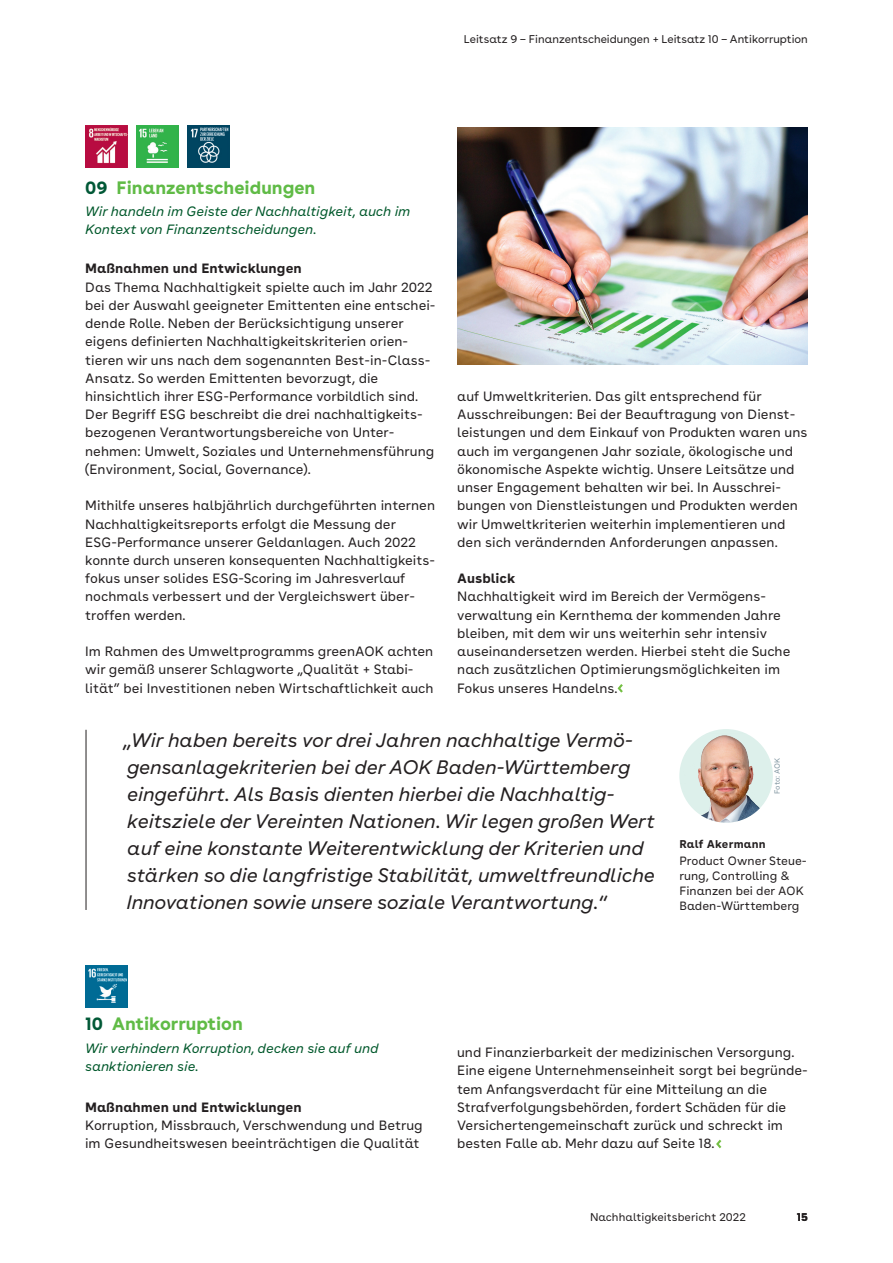
<style>
.page{position:relative;width:893px;height:1263px;background:#fff}
.page>*{position:absolute;margin:0;border:0;box-sizing:border-box;transform-origin:0 0}
.t1{font:italic 19.5px/27px "AOK Buenos Aires";color:#231f20}
.t2{font:700 18px "AOK Buenos Aires";color:#60bb46}
.t3{font:13.5px/18.3px "AOK Buenos Aires Text";color:#231f20}
.t4{font:italic 13.5px/18.3px "AOK Buenos Aires Text";letter-spacing:-.005em;color:#00582b}
.t5{font:700 13.5px "AOK Buenos Aires Text";color:#231f20}
.t6{font:12px/15px "AOK Buenos Aires Text";color:#231f20}
.t7{font:11.25px "AOK Buenos Aires";color:#231f20}
.t8{font:11.25px "AOK Buenos Aires Text";color:#231f20}
.t9{font:700 11.25px "AOK Buenos Aires Text";letter-spacing:.02em;color:#231f20}
.t10{font:7.5px "AOK Buenos Aires Text";letter-spacing:-.025em;color:#8297a2}
.s1{color:#005836}
</style>
<div class="page">
<hr style="left:86px;top:730px;width:1px;height:180px;background:#231f20">
<img style="left:679px;top:734px;width:94px;height:89px">
<svg style="left:618px;top:684px;width:5px;height:9px"></svg>
<img style="left:85px;top:125px;width:43px;height:43px">
<img style="left:136px;top:125px;width:43px;height:43px">
<img style="left:187px;top:125px;width:43px;height:43px">
<svg style="left:716px;top:1140px;width:5px;height:8px"></svg>
<img style="left:85px;top:965px;width:43px;height:43px">
<img style="left:457px;top:128px;width:351px;height:236px">
<p class="t7" style="left:464px;top:29px;width:345px">Leitsatz 9 – Finanzentscheidungen + Leitsatz 10 – Antikorruption</p>
<h2 class="t2" style="left:85px;top:172px;width:232px"><span class="s1">09</span> Finanzentscheidungen</h2>
<p class="t4" style="left:85px;top:201px;width:327px">Wir handeln im Geiste der Nachhaltigkeit, auch im<br>Kontext von Finanzentscheidungen.</p>
<p class="t5" style="left:85px;top:257px;width:218px">Maßnahmen und Entwicklungen</p>
<p class="t3" style="left:85px;top:276px;width:352px">Das Thema Nachhaltigkeit spielte auch im Jahr 2022 bei der Auswahl geeigneter Emittenten eine entschei&shy;dende Rolle. Neben der Berücksichtigung unserer eigens definierten Nachhaltigkeitskriterien orien&shy;tieren wir uns nach dem sogenannten Best-in-Class-Ansatz. So werden Emittenten bevorzugt, die hinsichtlich ihrer ESG-Performance vorbildlich sind.<br>Der Begriff ESG beschreibt die drei nachhaltigkeits&shy;bezogenen Verantwortungsbereiche von Unter&shy;nehmen: Umwelt, Soziales und Unternehmensführung (Environment, Social, Governance).</p>
<p class="t3" style="left:85px;top:495px;width:351px">Mithilfe unseres halbjährlich durchgeführten internen Nachhaltigkeitsreports erfolgt die Messung der ESG-Performance unserer Geldanlagen. Auch 2022 konnte durch unseren konsequenten Nachhaltigkeits&shy;fokus unser solides ESG-Scoring im Jahresverlauf nochmals verbessert und der Vergleichswert über&shy;troffen werden.</p>
<p class="t3" style="left:85px;top:641px;width:350px">Im Rahmen des Umweltprogramms greenAOK achten wir gemäß unserer Schlagworte „Qualität + Stabi&shy;lität” bei Investitionen neben Wirtschaftlichkeit auch</p>
<p class="t3" style="left:457px;top:386px;width:352px">auf Umweltkriterien. Das gilt entsprechend für Ausschreibungen: Bei der Beauftragung von Dienst&shy;leistungen und dem Einkauf von Produkten waren uns auch im vergangenen Jahr soziale, ökologische und ökonomische Aspekte wichtig. Unsere Leitsätze und unser Engagement behalten wir bei. In Ausschrei&shy;bungen von Dienstleistungen und Produkten werden wir Umweltkriterien weiterhin implementieren und den sich verändernden Anforderungen anpassen.</p>
<p class="t5" style="left:457px;top:567px;width:60px">Ausblick</p>
<p class="t3" style="left:457px;top:586px;width:335px">Nachhaltigkeit wird im Bereich der Vermögens&shy;verwaltung ein Kernthema der kommenden Jahre bleiben, mit dem wir uns weiterhin sehr intensiv auseinandersetzen werden. Hierbei steht die Suche nach zusätzlichen Optimierungsmöglichkeiten im Fokus unseres Handelns.</p>
<p class="t1" style="left:124px;top:725px;width:533px">„Wir haben bereits vor drei Jahren nachhaltige Vermö&shy;gensanlagekriterien bei der AOK Baden-Württemberg eingeführt. Als Basis dienten hierbei die Nachhaltig&shy;keitsziele der Vereinten Nationen. Wir legen großen Wert auf eine konstante Weiterentwicklung der Kriterien und stärken so die langfristige Stabilität, umweltfreundliche Innovationen sowie unsere soziale Verantwortung.“</p>
<p class="t10" style="left:771px;top:794px;width:38px;rotate:-90deg">Foto: AOK</p>
<p class="t9" style="left:679px;top:834px;width:88px">Ralf Akermann</p>
<p class="t6" style="left:679px;top:852px;width:129px">Product Owner Steue&shy;rung, Controlling &amp;<br>Finanzen bei der AOK<br>Baden-Württemberg</p>
<h2 class="t2" style="left:85px;top:1008px;width:159px"><span class="s1">10</span> Antikorruption</h2>
<p class="t4" style="left:85px;top:1038px;width:295px">Wir verhindern Korruption, decken sie auf und sanktionieren sie.</p>
<p class="t5" style="left:85px;top:1095px;width:218px">Maßnahmen und Entwicklungen</p>
<p class="t3" style="left:85px;top:1115px;width:339px">Korruption, Missbrauch, Verschwendung und Betrug im Gesundheitswesen beeinträchtigen die Qualität</p>
<p class="t3" style="left:457px;top:1042px;width:352px">und Finanzierbarkeit der medizinischen Versorgung.<br>Eine eigene Unternehmenseinheit sorgt bei begründe&shy;tem Anfangsverdacht für eine Mitteilung an die Strafverfolgungsbehörden, fordert Schäden für die Versichertengemeinschaft zurück und schreckt im besten Falle ab. Mehr dazu auf Seite 18.</p>
<p class="t8" style="left:590px;top:1208px;width:157px">Nachhaltigkeitsbericht 2022</p>
<p class="t9" style="left:797px;top:1207px;width:13px">15</p>
</div>
